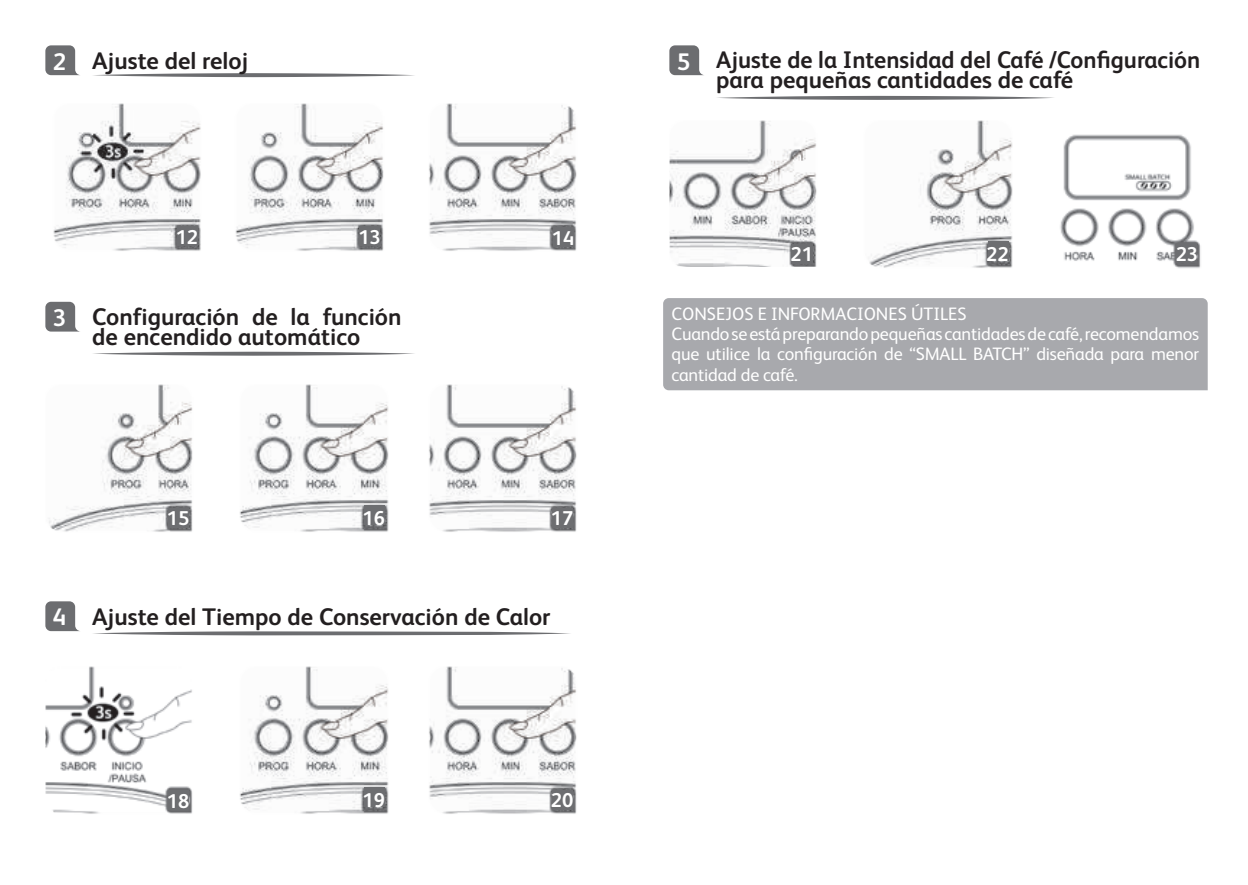
<style>
.page{position:relative;width:1248px;height:885px;background:#fff}
.page>*{position:absolute;margin:0;border:0;box-sizing:border-box;transform-origin:0 0}
.t1{font:700 24px/20px "FS Albert";color:#231f20}
.t2{font:700 24px "FS Albert";color:#fff}
.t3{font:700 20px "FS Albert";color:#fff}
.t4{font:18px/20px "FS Albert";letter-spacing:-.01em;color:#fff}
.s1{color:#fff}
</style>
<div class="page">
<svg style="left:45px;top:45px;width:34px;height:30px"></svg>
<svg style="left:93px;top:73px;width:321px;height:4px"></svg>
<svg style="left:45px;top:601px;width:34px;height:30px"></svg>
<svg style="left:93px;top:631px;width:477px;height:4px;background:#949597"></svg>
<svg style="left:669px;top:45px;width:34px;height:30px"></svg>
<svg style="left:717px;top:96px;width:337px;height:4px"></svg>
<svg style="left:45px;top:302px;width:33px;height:29px"></svg>
<svg style="left:93px;top:351px;width:321px;height:4px"></svg>
<img style="left:53px;top:103px;width:148px;height:148px">
<img style="left:45px;top:666px;width:148px;height:148px">
<img style="left:669px;top:120px;width:148px;height:146px">
<img style="left:239px;top:666px;width:150px;height:148px">
<img style="left:869px;top:120px;width:144px;height:148px">
<img style="left:429px;top:103px;width:148px;height:148px">
<img style="left:49px;top:384px;width:144px;height:148px">
<img style="left:239px;top:384px;width:150px;height:148px">
<img style="left:429px;top:384px;width:148px;height:148px">
<img style="left:429px;top:666px;width:148px;height:148px">
<img style="left:1060px;top:134px;width:141px;height:134px">
<div style="left:176px;top:227px;width:21px;height:19px;background:#6d6e71"></div>
<img style="left:235px;top:103px;width:149px;height:148px">
<div style="left:359px;top:227px;width:21px;height:19px;background:#6d6e71"></div>
<div style="left:552px;top:227px;width:21px;height:20px;background:#6d6e71"></div>
<div style="left:168px;top:508px;width:21px;height:19px;background:#6d6e71"></div>
<div style="left:168px;top:790px;width:21px;height:19px;background:#6d6e71"></div>
<div style="left:364px;top:505px;width:21px;height:20px;background:#6d6e71"></div>
<div style="left:364px;top:787px;width:21px;height:20px;background:#6d6e71"></div>
<div style="left:551px;top:508px;width:21px;height:19px;background:#6d6e71"></div>
<div style="left:551px;top:790px;width:21px;height:19px;background:#6d6e71"></div>
<div style="left:791px;top:244px;width:21px;height:19px;background:#6d6e71"></div>
<div style="left:987px;top:241px;width:21px;height:20px;background:#6d6e71"></div>
<div style="left:1176px;top:244px;width:21px;height:19px;background:#6d6e71"></div>
<div style="left:663px;top:298px;width:544px;height:92px;background:#a8a9ad"></div>
<p class="t1" style="left:53px;top:50px;width:197px"><span class="s1">2</span> Ajuste del reloj</p>
<p class="t2" style="left:53px;top:301px;width:15px">3</p>
<p class="t3" style="left:176px;top:223px;width:24px">12</p>
<p class="t3" style="left:358px;top:223px;width:24px">13</p>
<p class="t3" style="left:552px;top:224px;width:24px">14</p>
<p class="t1" style="left:92px;top:306px;width:311px">Configuración de la función de encendido automático</p>
<p class="t3" style="left:167px;top:505px;width:24px">15</p>
<p class="t3" style="left:362px;top:504px;width:24px">16</p>
<p class="t3" style="left:550px;top:504px;width:24px">17</p>
<p class="t1" style="left:53px;top:605px;width:499px"><span class="s1">4</span> Ajuste del Tiempo de Conservación de Calor</p>
<p class="t3" style="left:167px;top:787px;width:24px">18</p>
<p class="t3" style="left:362px;top:786px;width:24px">19</p>
<p class="t3" style="left:550px;top:786px;width:24px">20</p>
<p class="t2" style="left:676px;top:45px;width:15px">5</p>
<p class="t1" style="left:716px;top:48px;width:485px">Ajuste de la Intensidad del Café /Configuración para pequeñas cantidades de café</p>
<p class="t3" style="left:790px;top:241px;width:24px">21</p>
<p class="t3" style="left:986px;top:240px;width:24px">22</p>
<p class="t3" style="left:1175px;top:240px;width:24px">23</p>
<p class="t4" style="left:671px;top:303px;width:529px">CONSEJOS E INFORMACIONES ÚTILES<br>Cuando se está preparando pequeñas cantidades de café, recomendamos que utilice la configuración de “SMALL BATCH” diseñada para menor cantidad de café.</p>
</div>
